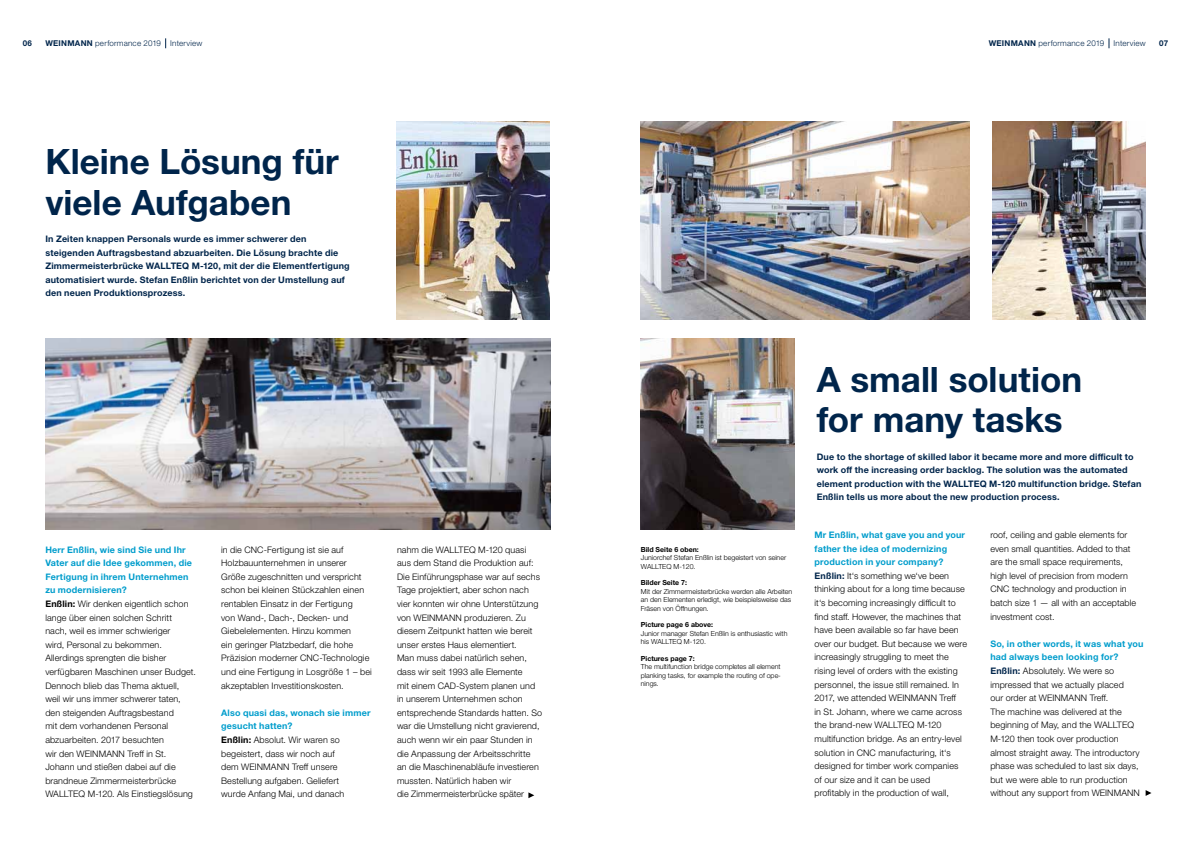
<style>
.page{position:relative;width:1191px;height:842px;background:#fff}
.page>*{position:absolute;margin:0;border:0;box-sizing:border-box;transform-origin:0 0}
.t1{font:700 35px/40.8px "Helvetica Neue LTW1 G";color:#00254b}
.t2{font:300 9px/13.6px "Helvetica Neue LTW1 G";letter-spacing:.01em;color:#000}
.t3{font:700 9px/13.6px "Helvetica Neue LTW1 G";letter-spacing:.02em;color:#00254b}
.t4{font:300 8px "Helvetica Neue LTW1 G";letter-spacing:.025em;color:#00254b}
.t5{font:700 8px "Helvetica Neue LTW1 G";color:#00254b}
.t6{font:300 7px/8.4px "Helvetica Neue LTW1 G";color:#000}
.t7{font:700 7px "Helvetica Neue LTW1 G";color:#000}
.s1{font-weight:700}
.s2{font-weight:700;color:#009dcc}
.s3{font-weight:700;color:#00254b}
</style>
<div class="page">
<img style="left:396px;top:121px;width:153px;height:198px">
<svg style="left:528px;top:792px;width:6px;height:6px"></svg>
<img style="left:45px;top:339px;width:505px;height:190px">
<svg style="left:1145px;top:790px;width:6px;height:6px"></svg>
<img style="left:641px;top:121px;width:328px;height:198px">
<img style="left:992px;top:121px;width:153px;height:198px">
<img style="left:641px;top:339px;width:153px;height:190px">
<p class="t5" style="left:23px;top:39px;width:11px">06</p>
<p class="t5" style="left:1159px;top:39px;width:11px">07</p>
<p class="t4" style="left:45px;top:39px;width:158px"><span class="s1">WEINMANN</span> performance 2019 Interview</p>
<p class="t4" style="left:988px;top:39px;width:158px"><span class="s1">WEINMANN</span> performance 2019 Interview</p>
<h1 class="t1" style="left:45px;top:141px;width:295px">Kleine Lösung für viele Aufgaben</h1>
<p class="t3" style="left:45px;top:232px;width:306px">In Zeiten knappen Personals wurde es immer schwerer den steigenden Auftragsbestand abzuarbeiten. Die Lösung brachte die Zimmermeisterbrücke WALLTEQ M-120, mit der die Elementfertigung automatisiert wurde. Stefan Enßlin berichtet von der Umstellung auf den neuen Produktionsprozess.</p>
<p class="t2" style="left:45px;top:542px;width:152px"><span class="s2">Herr Enßlin, wie sind Sie und Ihr<br>Vater auf die Idee gekommen, die<br>Fertigung in ihrem Unternehmen zu modernisieren?<br></span><span class="s1">Enßlin:</span> Wir denken eigentlich schon lange über einen solchen Schritt nach, weil es immer schwieriger<br>wird, Personal zu bekommen.<br>Allerdings sprengten die bisher verfügbaren Maschinen unser Budget.<br>Dennoch blieb das Thema aktuell, weil wir uns immer schwerer taten, den steigenden Auftragsbestand<br>mit dem vorhandenen Personal abzuarbeiten. 2017 besuchten<br>wir den WEINMANN Treff in St.<br>Johann und stießen dabei auf die brandneue Zimmermeisterbrücke<br>WALLTEQ M-120. Als Einstiegslösung</p>
<p class="t2" style="left:221px;top:542px;width:152px">in die CNC-Fertigung ist sie auf Holzbauunternehmen in unserer Größe zugeschnitten und verspricht schon bei kleinen Stückzahlen einen rentablen Einsatz in der Fertigung<br>von Wand-, Dach-, Decken- und Giebelelementen. Hinzu kommen<br>ein geringer Platzbedarf, die hohe Präzision moderner CNC-Technologie und eine Fertigung in Losgröße 1 – bei akzeptablen Investitionskosten.</p>
<p class="t2" style="left:221px;top:706px;width:151px"><span class="s2">Also quasi das, wonach sie immer gesucht hatten?<br></span><span class="s1">Enßlin:</span> Absolut. Wir waren so begeistert, dass wir noch auf<br>dem WEINMANN Treff unsere<br>Bestellung aufgaben. Geliefert<br>wurde Anfang Mai, und danach</p>
<p class="t2" style="left:397px;top:542px;width:147px">nahm die WALLTEQ M-120 quasi aus dem Stand die Produktion auf:<br>Die Einführungsphase war auf sechs Tage projektiert, aber schon nach vier konnten wir ohne Unterstützung von WEINMANN produzieren. Zu diesem Zeitpunkt hatten wie bereit unser erstes Haus elementiert.<br>Man muss dabei natürlich sehen, dass wir seit 1993 alle Elemente<br>mit einem CAD-System planen und in unserem Unternehmen schon entsprechende Standards hatten. So war die Umstellung nicht gravierend, auch wenn wir ein paar Stunden in die Anpassung der Arbeitsschritte an die Maschinenabläufe investieren mussten. Natürlich haben wir<br>die Zimmermeisterbrücke später</p>
<p class="t7" style="left:641px;top:545px;width:60px">Bild Seite 6 oben:</p>
<p class="t6" style="left:641px;top:553px;width:147px">Juniorchef Stefan Enßlin ist begeistert von seiner<br>WALLTEQ M-120.</p>
<p class="t7" style="left:641px;top:579px;width:48px">Bilder Seite 7:</p>
<p class="t6" style="left:641px;top:587px;width:153px">Mit der Zimmermeisterbrücke werden alle Arbeiten an den Elementen erledigt, wie beispielsweise das<br>Fräsen von Öffnungen.</p>
<p class="t7" style="left:641px;top:621px;width:74px">Picture page 6 above:</p>
<p class="t6" style="left:641px;top:629px;width:148px">Junior manager Stefan Enßlin is enthusiastic with his WALLTEQ M-120.</p>
<p class="t7" style="left:641px;top:654px;width:55px">Pictures page 7:</p>
<p class="t6" style="left:641px;top:663px;width:141px;text-align:justify">The multifunction bridge completes all element planking tasks, for example the routing of ope&shy;nings.</p>
<h1 class="t1" style="left:816px;top:359px;width:267px">A small solution for many tasks</h1>
<p class="t3" style="left:816px;top:450px;width:326px">Due to the shortage of skilled labor it became more and more difficult to work off the increasing order backlog. The solution was the automated element production with the WALLTEQ M-120 multifunction bridge. Stefan Enßlin tells us more about the new production process.</p>
<p class="t2" style="left:814px;top:528px;width:154px"><span class="s2">Mr Enßlin, what gave you and your father the idea of modernizing production in your company?<br></span><span class="s3">Enßlin:</span> It‘s something we‘ve been thinking about for a long time because it‘s becoming increasingly difficult to find staff. However, the machines that have been available so far have been over our budget. But because we were increasingly struggling to meet the rising level of orders with the existing personnel, the issue still remained. In 2017, we attended WEINMANN Treff<br>in St. Johann, where we came across the brand-new WALLTEQ M-120 multifunction bridge. As an entry-level solution in CNC manufacturing, it‘s designed for timber work companies of our size and it can be used profitably in the production of wall,</p>
<p class="t2" style="left:990px;top:528px;width:147px">roof, ceiling and gable elements for even small quantities. Added to that are the small space requirements, high level of precision from modern<br>CNC technology and production in batch size 1 — all with an acceptable investment cost.</p>
<p class="t2" style="left:990px;top:637px;width:154px"><span class="s2">So, in other words, it was what you had always been looking for?<br></span><span class="s3">Enßlin:</span> Absolutely. We were so impressed that we actually placed<br>our order at WEINMANN Treff.<br>The machine was delivered at the beginning of May, and the WALLTEQ<br>M-120 then took over production almost straight away. The introductory phase was scheduled to last six days, but we were able to run production without any support from WEINMANN</p>
</div>
